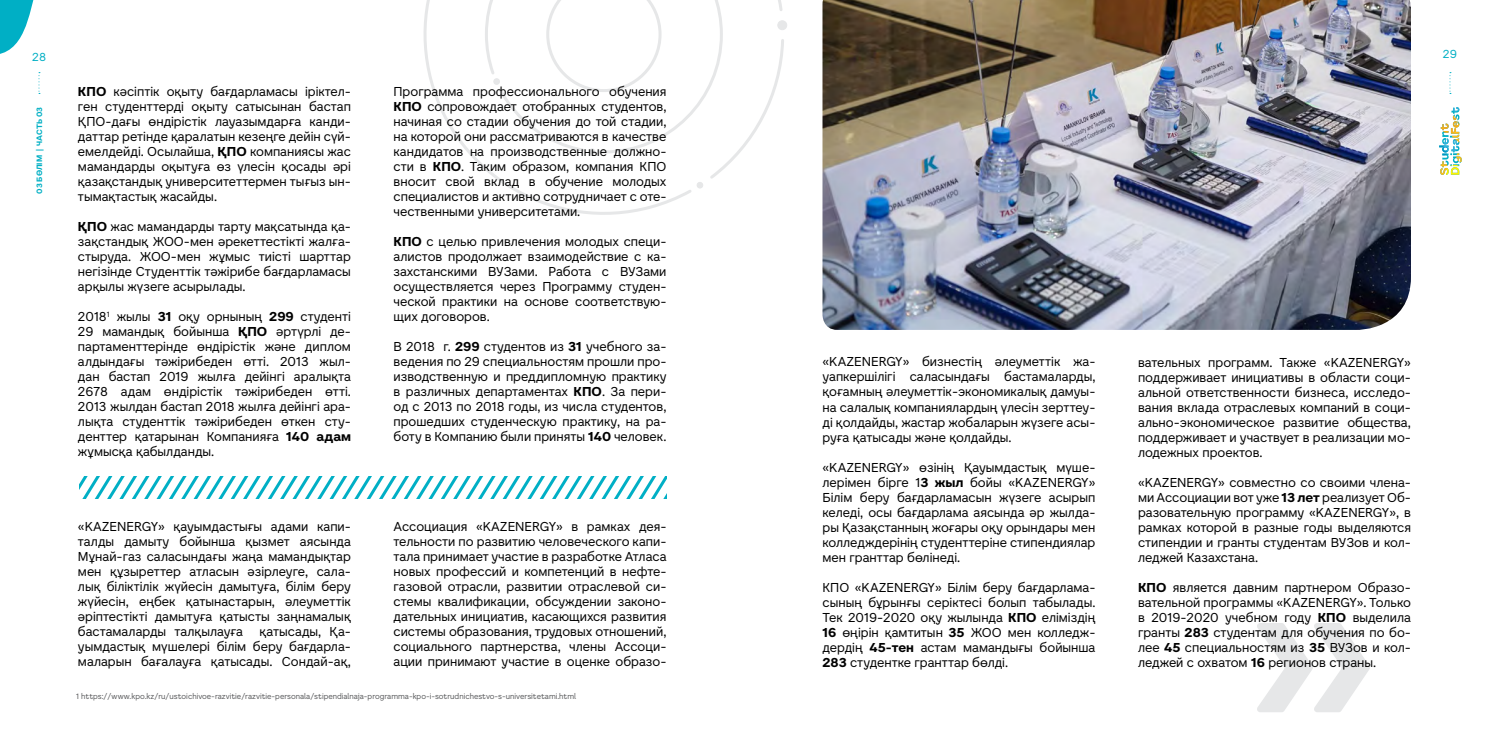
<style>
.page{position:relative;width:1489px;height:745px;background:#fff}
.page>*{position:absolute;margin:0;border:0;box-sizing:border-box;transform-origin:0 0}
.t1{font:12.5px/15px "Literal";color:#000;text-align:justify}
.t2{font:11.25px "Literal";color:#00afc4}
.t3{font:7.5px "Literal";color:#58595b}
.t4{font:700 7.5px "Literal";color:#00afc4}
.s1{font-weight:700}
</style>
<div class="page">
<svg style="left:423px;top:0;width:362px;height:215px"></svg>
<div style="left:493px;top:78px;width:7px;height:7px;border:1px solid #e6e7e8;border-radius:50%"></div>
<div style="left:589px;top:148px;width:6px;height:7px;border:1px solid #e6e7e8;border-radius:50%"></div>
<div style="left:696px;top:182px;width:7px;height:6px;border:1px solid #e6e7e8;border-radius:50%"></div>
<div style="left:777px;top:21px;width:9px;height:9px;background:#e6e7e8;border-radius:50%"></div>
<div style="left:777px;top:20px;width:10px;height:10px;border:1px solid #e6e7e8;border-radius:50%"></div>
<svg style="left:39px;top:72px;width:1px;height:22px"></svg>
<svg style="left:0;top:0;width:34px;height:54px"></svg>
<svg style="left:79px;top:476px;width:587px;height:22px"></svg>
<svg style="left:1257px;top:623px;width:112px;height:88px"></svg>
<svg style="left:1439px;top:107px;width:22px;height:68px"></svg>
<svg style="left:1449px;top:72px;width:1px;height:22px"></svg>
<img style="left:822px;top:0;width:588px;height:330px">
<p class="t2" style="left:32px;top:50px;width:15px">28</p>
<p class="t4" style="left:34px;top:194px;width:88px;rotate:-90deg">03 БӨЛІМ | ЧАСТЬ 03</p>
<p class="t1" style="left:78px;top:83px;width:274px"><span class="s1">КПО</span> кәсіптік оқыту бағдарламасы іріктел&shy;ген студенттерді оқыту сатысынан бастап ҚПО-дағы өндірістік лауазымдарға канди&shy;даттар ретінде қаралатын кезеңге дейін сүй&shy;емелдейді. Осылайша, <span class="s1">ҚПО</span> компаниясы жас мамандарды оқытуға өз үлесін қосады әрі қазақстандық университеттермен тығыз ын&shy;тымақтастық жасайды.</p>
<p class="t1" style="left:78px;top:218px;width:274px"><span class="s1">ҚПО</span> жас мамандарды тарту мақсатында қа&shy;зақстандық ЖОО-мен әрекеттестікті жалға&shy;стыруда. ЖОО-мен жұмыс тиісті шарттар негізінде Студенттік тәжірибе бағдарламасы арқылы жүзеге асырылады.</p>
<p class="t1" style="left:78px;top:308px;width:274px">2018<sup>1</sup> жылы <span class="s1">31</span> оқу орнының <span class="s1">299</span> студенті</p>
<p class="t1" style="left:78px;top:323px;width:274px">29 мамандық бойынша <span class="s1">ҚПО</span> әртүрлі де&shy;партаменттерінде өндірістік және диплом алдындағы тәжірибеден өтті. 2013 жыл&shy;дан бастап 2019 жылға дейінгі аралықта</p>
<p class="t1" style="left:78px;top:383px;width:274px">2678 адам өндірістік тәжірибеден өтті.</p>
<p class="t1" style="left:78px;top:398px;width:274px">2013 жылдан бастап 2018 жылға дейінгі ара&shy;лықта студенттік тәжірибеден өткен сту&shy;денттер қатарынан Компанияға <span class="s1">140 адам </span>жұмысқа қабылданды.</p>
<p class="t1" style="left:393px;top:83px;width:274px">Программа профессионального обучения <span class="s1">КПО</span> сопровождает отобранных студентов, начиная со стадии обучения до той стадии, на которой они рассматриваются в качестве кандидатов на производственные должно&shy;сти в <span class="s1">КПО</span>. Таким образом, компания КПО вносит свой вклад в обучение молодых специалистов и активно сотрудничает с оте&shy;чественными университетами.</p>
<p class="t1" style="left:393px;top:233px;width:274px"><span class="s1">КПО</span> с целью привлечения молодых специ&shy;алистов продолжает взаимодействие с ка&shy;захстанскими ВУЗами. Работа с ВУЗами осуществляется через Программу студен&shy;ческой практики на основе соответствую&shy;щих договоров.</p>
<p class="t1" style="left:393px;top:338px;width:274px">В 2018 г. <span class="s1">299</span> студентов из <span class="s1">31</span> учебного за&shy;ведения по 29 специальностям прошли про&shy;изводственную и преддипломную практику в различных департаментах <span class="s1">КПО</span>. За пери&shy;од с 2013 по 2018 годы, из числа студентов, прошедших студенческую практику, на ра&shy;боту в Компанию были приняты <span class="s1">140</span> человек.</p>
<p class="t1" style="left:78px;top:518px;width:274px">«KAZENERGY» қауымдастығы адами капи&shy;талды дамыту бойынша қызмет аясында Мұнай-газ саласындағы жаңа мамандықтар мен құзыреттер атласын әзірлеуге, сала&shy;лық біліктілік жүйесін дамытуға, білім беру жүйесін, еңбек қатынастарын, әлеуметтік әріптестікті дамытуға қатысты заңнамалық бастамаларды талқылауға</p>
<p class="t1" style="left:393px;top:518px;width:274px">Ассоциация «KAZENERGY» в рамках дея&shy;тельности по развитию человеческого капи&shy;тала принимает участие в разработке Атласа новых профессий и компетенций в нефте&shy;газовой отрасли, развитии отраслевой си&shy;стемы квалификации, обсуждении законо&shy;дательных инициатив, касающихся развития системы образования, трудовых отношений, социального партнерства, члены Ассоци&shy;ации принимают участие в оценке образо-</p>
<p class="t1" style="left:78px;top:623px;width:274px;text-indent:181px">қатысады, Қа&shy;уымдастық мүшелері білім беру бағдарла&shy;маларын бағалауға қатысады. Сондай-ақ,</p>
<p class="t3" style="left:76px;top:691px;width:501px">1 https://www.kpo.kz/ru/ustoichivoe-razvitie/razvitie-personala/stipendialnaja-programma-kpo-i-sotrudnichestvo-s-universitetami.html</p>
<p class="t2" style="left:1442px;top:47px;width:16px">29</p>
<p class="t1" style="left:822px;top:354px;width:274px">«KAZENERGY» бизнестің әлеуметтік жа&shy;уапкершілігі саласындағы бастамаларды, қоғамның әлеуметтік-экономикалық дамуы&shy;на салалық компаниялардың үлесін зерттеу&shy;ді қолдайды, жастар жобаларын жүзеге асы&shy;руға қатысады және қолдайды.</p>
<p class="t1" style="left:822px;top:459px;width:274px">«KAZENERGY» өзінің Қауымдастық мүше&shy;лерімен бірге 1<span class="s1">3 жыл</span> бойы «KAZENERGY» Білім беру бағдарламасын жүзеге асырып келеді, осы бағдарлама аясында әр жылда&shy;ры Қазақстанның жоғары оқу орындары мен колледждерінің студенттеріне стипендиялар мен гранттар бөлінеді.</p>
<p class="t1" style="left:822px;top:579px;width:274px">КПО «KAZENERGY» Білім беру бағдарлама&shy;сының бұрынғы серіктесі болып табылады.<br>Тек 2019-2020 оқу жылында <span class="s1">КПО</span> еліміздің</p>
<p class="t1" style="left:822px;top:624px;width:274px"><span class="s1">16</span> өңірін қамтитын <span class="s1">35</span> ЖОО мен колледж&shy;дердің <span class="s1">45-тен</span> астам мамандығы бойынша <span class="s1">283</span> студентке гранттар бөлді.</p>
<p class="t1" style="left:1137px;top:354px;width:274px">вательных программ. Также «KAZENERGY» поддерживает инициативы в области соци&shy;альной ответственности бизнеса, исследо&shy;вания вклада отраслевых компаний в соци&shy;ально-экономическое развитие общества, поддерживает и участвует в реализации мо&shy;лодежных проектов.</p>
<p class="t1" style="left:1137px;top:474px;width:274px">«KAZENERGY» совместно со своими члена&shy;ми Ассоциации вот уже <span class="s1">13 лет</span> реализует Об&shy;разовательную программу «KAZENERGY», в рамках которой в разные годы выделяются стипендии и гранты студентам ВУЗов и кол&shy;леджей Казахстана.</p>
<p class="t1" style="left:1137px;top:579px;width:274px"><span class="s1">КПО</span> является давним партнером Образо&shy;вательной программы «KAZENERGY». Только в 2019-2020 учебном году <span class="s1">КПО</span> выделила гранты <span class="s1">283</span> студентам для обучения по бо&shy;лее <span class="s1">45</span> специальностям из <span class="s1">35</span> ВУЗов и кол&shy;леджей с охватом <span class="s1">16</span> регионов страны.</p>
</div>
